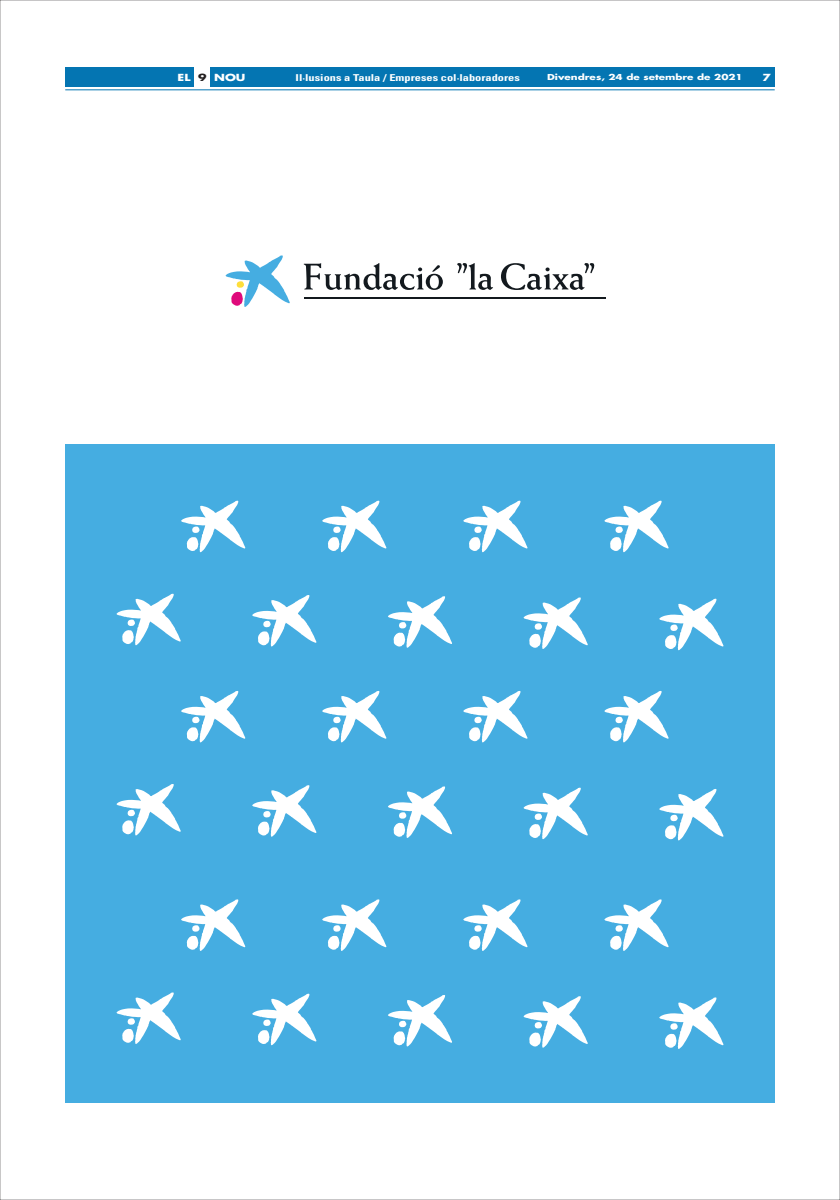
<style>
.page{position:relative;width:840px;height:1200px;background:#fff}
.page>*{position:absolute;margin:0;border:0;box-sizing:border-box;transform-origin:0 0}
.t1{font:700 condensed 9.5px "Univers";color:#fff;scale:1.3 1}
.t2{font:700 9.5px "Futura";color:#fff;scale:1.3 1}
.t3{font:700 8px "Futura";color:#fff;scale:1.3 1}
.s1{color:#231f20}
</style>
<div class="page">
<div style="left:65px;top:67px;width:709px;height:19px;background:#0475b2"></div>
<div style="left:194px;top:67px;width:16px;height:20px;background:#fff"></div>
<hr style="left:65px;top:90px;width:709px;height:1px;background:#0475b2">
<div style="left:65px;top:444px;width:709px;height:657px;background:#45ade1"></div>
<svg style="left:225px;top:255px;width:65px;height:52px"></svg>
<hr style="left:304px;top:297px;width:301px;height:1px;background:#13191e">
<hr style="left:304px;top:298px;width:301px;height:1px;background:#13191e">
<svg style="left:303px;top:263px;width:139px;height:27px"></svg>
<svg style="left:457px;top:263px;width:36px;height:27px"></svg>
<svg style="left:501px;top:263px;width:93px;height:27px"></svg>
<svg style="left:322px;top:500px;width:64px;height:52px"></svg>
<svg style="left:463px;top:500px;width:64px;height:52px"></svg>
<svg style="left:604px;top:500px;width:64px;height:52px"></svg>
<svg style="left:181px;top:500px;width:64px;height:52px"></svg>
<svg style="left:252px;top:595px;width:64px;height:51px"></svg>
<svg style="left:388px;top:596px;width:64px;height:51px"></svg>
<svg style="left:523px;top:597px;width:64px;height:51px"></svg>
<svg style="left:116px;top:593px;width:65px;height:52px"></svg>
<svg style="left:659px;top:598px;width:64px;height:52px"></svg>
<svg style="left:322px;top:690px;width:64px;height:52px"></svg>
<svg style="left:463px;top:690px;width:64px;height:52px"></svg>
<svg style="left:604px;top:691px;width:64px;height:51px"></svg>
<svg style="left:181px;top:691px;width:64px;height:51px"></svg>
<svg style="left:252px;top:785px;width:64px;height:51px"></svg>
<svg style="left:388px;top:786px;width:64px;height:51px"></svg>
<svg style="left:523px;top:787px;width:64px;height:52px"></svg>
<svg style="left:116px;top:784px;width:65px;height:51px"></svg>
<svg style="left:659px;top:789px;width:64px;height:51px"></svg>
<svg style="left:322px;top:899px;width:64px;height:51px"></svg>
<svg style="left:463px;top:899px;width:64px;height:51px"></svg>
<svg style="left:604px;top:899px;width:64px;height:51px"></svg>
<svg style="left:181px;top:899px;width:64px;height:51px"></svg>
<svg style="left:252px;top:993px;width:64px;height:51px"></svg>
<svg style="left:388px;top:995px;width:64px;height:51px"></svg>
<svg style="left:523px;top:996px;width:64px;height:51px"></svg>
<svg style="left:116px;top:992px;width:65px;height:51px"></svg>
<svg style="left:659px;top:997px;width:64px;height:51px"></svg>
<p class="t2" style="left:177px;top:71px;width:54px">EL <span class="s1">9</span> NOU</p>
<p class="t1" style="left:295px;top:72px;width:174px">Il·lusions a Taula / Empreses col·laboradores</p>
<p class="t3" style="left:547px;top:71px;width:152px">Divendres, 24 de setembre de 2021</p>
<p class="t2" style="left:762px;top:71px;width:8px">7</p>
</div>
